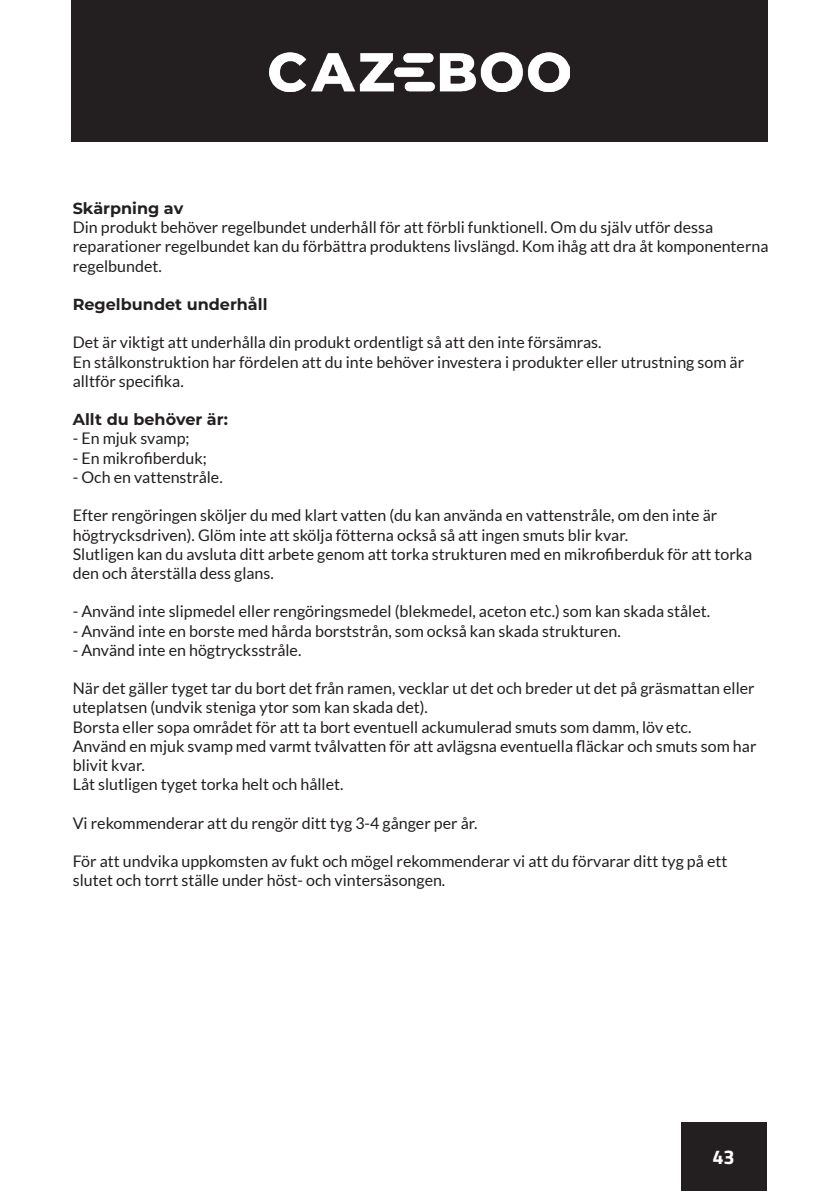
<style>
.page{position:relative;width:840px;height:1191px;background:#fff}
.page>*{position:absolute;margin:0;border:0;box-sizing:border-box;transform-origin:0 0}
.t1{font:700 20px "Titillium Web";color:#fff}
.t2{font:16px/19.2px "Lato";color:#231f20}
.t3{font:700 16px "Montserrat";color:#231f20}
</style>
<div class="page">
<div style="left:680px;top:1123px;width:85px;height:68px;background:#231f20"></div>
<div style="left:71px;top:0;width:696px;height:142px;background:#231f20"></div>
<img style="left:269px;top:52px;width:300px;height:40px">
<p class="t3" style="left:73px;top:197px;width:112px">Skärpning av</p>
<p class="t2" style="left:73px;top:218px;width:696px">Din produkt behöver regelbundet underhåll för att förbli funktionell. Om du själv utför dessa reparationer regelbundet kan du förbättra produktens livslängd. Kom ihåg att dra åt komponenterna regelbundet.</p>
<p class="t3" style="left:73px;top:293px;width:196px">Regelbundet underhåll</p>
<p class="t2" style="left:73px;top:333px;width:530px">Det är viktigt att underhålla din produkt ordentligt så att den inte försämras.</p>
<p class="t2" style="left:73px;top:352px;width:672px">En stålkonstruktion har fördelen att du inte behöver investera i produkter eller utrustning som är alltför specifika.</p>
<p class="t3" style="left:73px;top:408px;width:157px">Allt du behöver är:</p>
<p class="t2" style="left:73px;top:429px;width:118px">- En mjuk svamp;</p>
<p class="t2" style="left:73px;top:448px;width:136px">- En mikrofiberduk;</p>
<p class="t2" style="left:73px;top:467px;width:151px">- Och en vattenstråle.</p>
<p class="t2" style="left:73px;top:506px;width:645px">Efter rengöringen sköljer du med klart vatten (du kan använda en vattenstråle, om den inte är högtrycksdriven). Glöm inte att skölja fötterna också så att ingen smuts blir kvar.</p>
<p class="t2" style="left:73px;top:544px;width:680px">Slutligen kan du avsluta ditt arbete genom att torka strukturen med en mikrofiberduk för att torka den och återställa dess glans.</p>
<p class="t2" style="left:73px;top:602px;width:638px">- Använd inte slipmedel eller rengöringsmedel (blekmedel, aceton etc.) som kan skada stålet.</p>
<p class="t2" style="left:73px;top:621px;width:549px">- Använd inte en borste med hårda borststrån, som också kan skada strukturen.</p>
<p class="t2" style="left:73px;top:640px;width:230px">- Använd inte en högtrycksstråle.</p>
<p class="t2" style="left:73px;top:678px;width:683px">När det gäller tyget tar du bort det från ramen, vecklar ut det och breder ut det på gräsmattan eller uteplatsen (undvik steniga ytor som kan skada det).</p>
<p class="t2" style="left:73px;top:717px;width:620px">Borsta eller sopa området för att ta bort eventuell ackumulerad smuts som damm, löv etc.</p>
<p class="t2" style="left:73px;top:736px;width:684px">Använd en mjuk svamp med varmt tvålvatten för att avlägsna eventuella fläckar och smuts som har blivit kvar.</p>
<p class="t2" style="left:73px;top:774px;width:272px">Låt slutligen tyget torka helt och hållet.</p>
<p class="t2" style="left:73px;top:813px;width:406px">Vi rekommenderar att du rengör ditt tyg 3-4 gånger per år.</p>
<p class="t2" style="left:73px;top:851px;width:655px">För att undvika uppkomsten av fukt och mögel rekommenderar vi att du förvarar ditt tyg på ett slutet och torrt ställe under höst- och vintersäsongen.</p>
<p class="t1" style="left:712px;top:1141px;width:24px">43</p>
</div>
